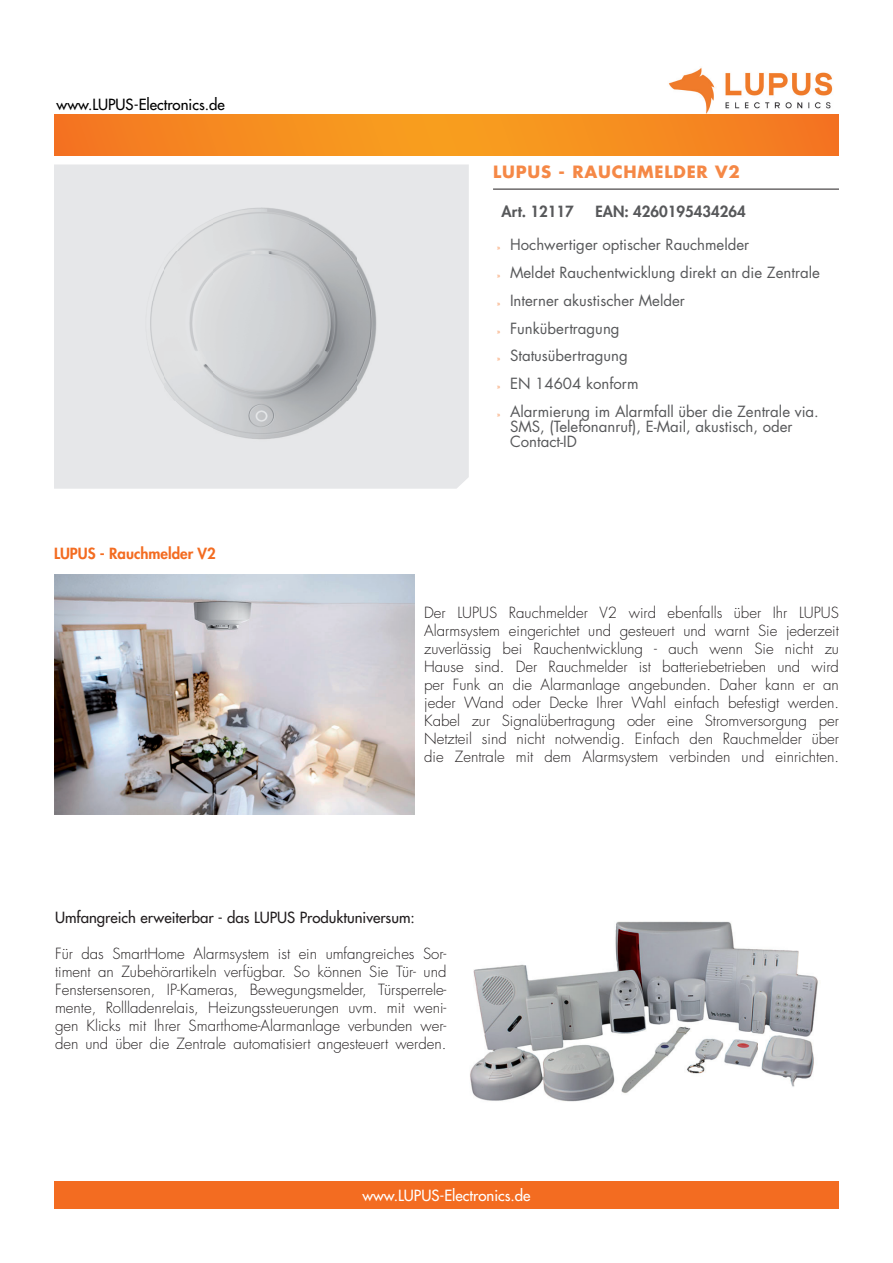
<style>
.page{position:relative;width:893px;height:1263px;background:#fff}
.page>*{position:absolute;margin:0;border:0;box-sizing:border-box;transform-origin:0 0}
.t1{font:700 16.5px "Futura Std";letter-spacing:.05em;color:#f58846}
.t2{font:300 15px/18px "Futura Std";color:#231f20;text-align:justify}
.t3{font:15px/27.8px "Futura Std";color:#57585a}
.t4{font:500 15px "Futura Std";color:#231f20}
.t5{font:800 15px "Futura Std";color:#57585a}
.t6{font:500 15px "Futura Std";color:#fff}
.t7{font:500 15px "Futura Std";color:#000}
.t8{font:800 15px "Futura Std";color:#f36c21}
.s1{font-family:"Myriad Pro";font-size:7.5px;color:#f58846}
</style>
<div class="page">
<img style="left:654px;top:67px;width:185px;height:48px">
<svg style="left:54px;top:115px;width:785px;height:41px;background:#f58b20"></svg>
<div style="left:54px;top:1181px;width:785px;height:28px;background:#f36c21"></div>
<div style="left:54px;top:164px;width:415px;height:325px;background:#e6e7e9"></div>
<hr style="left:493px;top:189px;width:346px;height:1px;background:#231f20">
<img style="left:68px;top:201px;width:386px;height:250px">
<img style="left:470px;top:921px;width:348px;height:181px">
<img style="left:54px;top:574px;width:361px;height:240px">
<p class="t7" style="left:57px;top:95px;width:170px">www.LUPUS-Electronics.de</p>
<p class="t8" style="left:54px;top:544px;width:163px">LUPUS - Rauchmelder V2</p>
<p class="t1" style="left:493px;top:161px;width:248px">LUPUS - RAUCHMELDER V2</p>
<p class="t5" style="left:502px;top:202px;width:74px">Art. 12117</p>
<p class="t5" style="left:596px;top:202px;width:152px">EAN: 4260195434264</p>
<p class="t3" style="left:497px;top:231px;width:324px"><span class="s1">»</span> Hochwertiger optischer Rauchmelder<br><span class="s1">»</span> Meldet Rauchentwicklung direkt an die Zentrale <span class="s1">»</span> Interner akustischer Melder<br><span class="s1">»</span> Funkübertragung<br><span class="s1">»</span> Statusübertragung<br><span class="s1">»</span> EN 14604 konform<br><span class="s1">»</span> Alarmierung im Alarmfall über die Zentrale via.</p>
<p class="t3" style="left:510px;top:419px;width:284px;line-height:15px">SMS, (Telefonanruf), E-Mail, akustisch, oder<br>Contact-ID</p>
<p class="t2" style="left:424px;top:604px;width:416px">Der LUPUS Rauchmelder V2 wird ebenfalls über Ihr LUPUS Alarmsystem eingerichtet und gesteuert und warnt Sie jederzeit zuverlässig bei Rauchentwicklung - auch wenn Sie nicht zu Hause sind. Der Rauchmelder ist batteriebetrieben und wird per Funk an die Alarmanlage angebunden. Daher kann er an jeder Wand oder Decke Ihrer Wahl einfach befestigt werden.<br>Kabel zur Signalübertragung oder eine Stromversorgung per Netzteil sind nicht notwendig. Einfach den Rauchmelder über die Zentrale mit dem Alarmsystem verbinden und einrichten.</p>
<p class="t4" style="left:55px;top:908px;width:361px">Umfangreich erweiterbar - das LUPUS Produktuniversum:</p>
<p class="t2" style="left:55px;top:945px;width:393px">Für das SmartHome Alarmsystem ist ein umfangreiches Sor&shy;timent an Zubehörartikeln verfügbar. So können Sie Tür- und Fenstersensoren, IP-Kameras, Bewegungsmelder, Türsperrele&shy;mente, Rollladenrelais, Heizungssteuerungen uvm. mit weni&shy;gen Klicks mit Ihrer Smarthome-Alarmanlage verbunden wer&shy;den und über die Zentrale automatisiert angesteuert werden.</p>
<p class="t6" style="left:362px;top:1186px;width:170px">www.LUPUS-Electronics.de</p>
</div>
